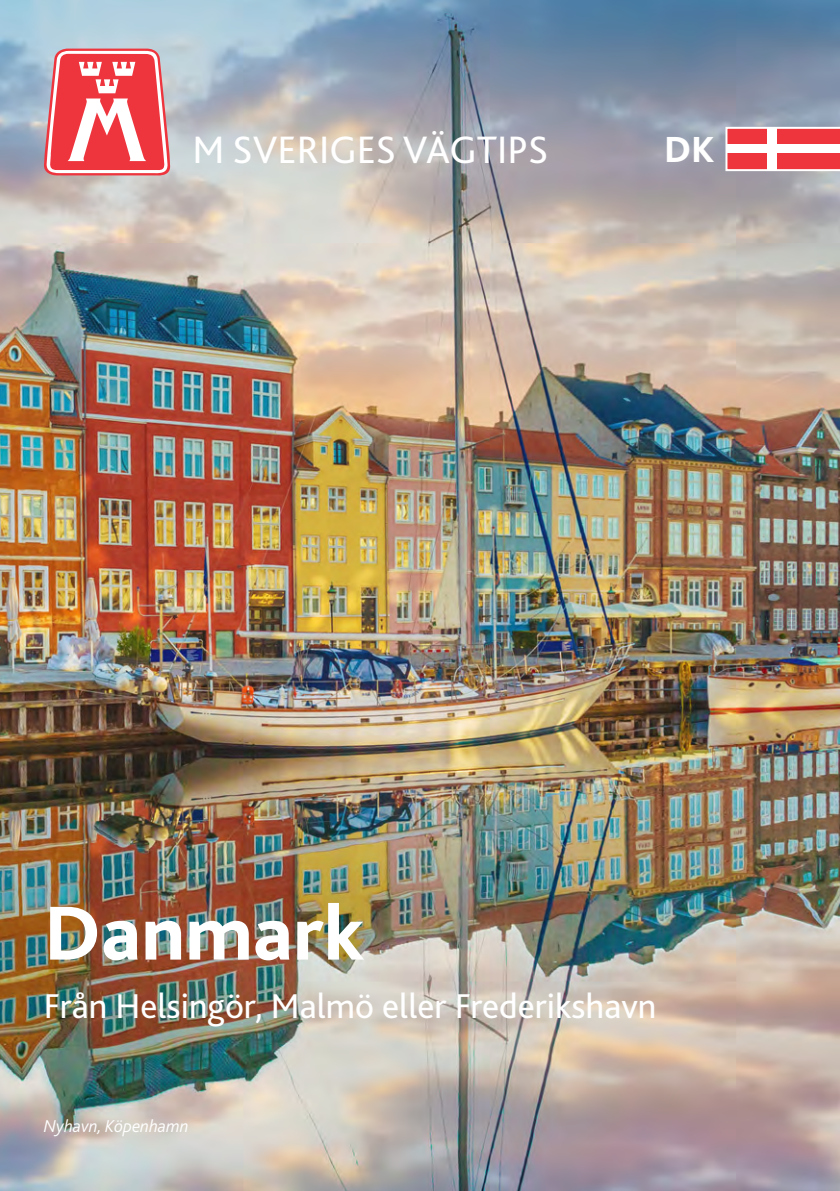
<style>
.page{position:relative;width:840px;height:1191px;background:#fff}
.page>*{position:absolute;margin:0;border:0;box-sizing:border-box;transform-origin:0 0}
.t1{font:800 80px "Bliss 2";color:#fff}
.t2{font:40px "Bliss 2";color:#fff}
.t3{font:800 38px "Bliss 2";color:#fff}
.t4{font:36px "Bliss 2";color:#fff}
.t5{font:italic 300 18px "Bliss 2";color:#fff}
</style>
<div class="page">
<img style="left:0;top:0;width:839px;height:1191px">
<svg style="left:44px;top:49px;width:126px;height:126px"></svg>
<svg style="left:725px;top:127px;width:114px;height:44px;background:#f0545c"></svg>
<div style="left:767px;top:128px;width:9px;height:42px;background:#fff"></div>
<div style="left:726px;top:145px;width:113px;height:8px;background:#fff"></div>
<p class="t2" style="left:192px;top:125px;width:357px">M SVERIGES VÄGTIPS</p>
<p class="t3" style="left:663px;top:126px;width:52px">DK</p>
<h1 class="t1" style="left:44px;top:883px;width:322px">Danmark</h1>
<p class="t4" style="left:44px;top:983px;width:613px">Från Helsingör, Malmö eller Frederikshavn</p>
<p class="t5" style="left:44px;top:1114px;width:146px">Nyhavn, Köpenhamn</p>
</div>
